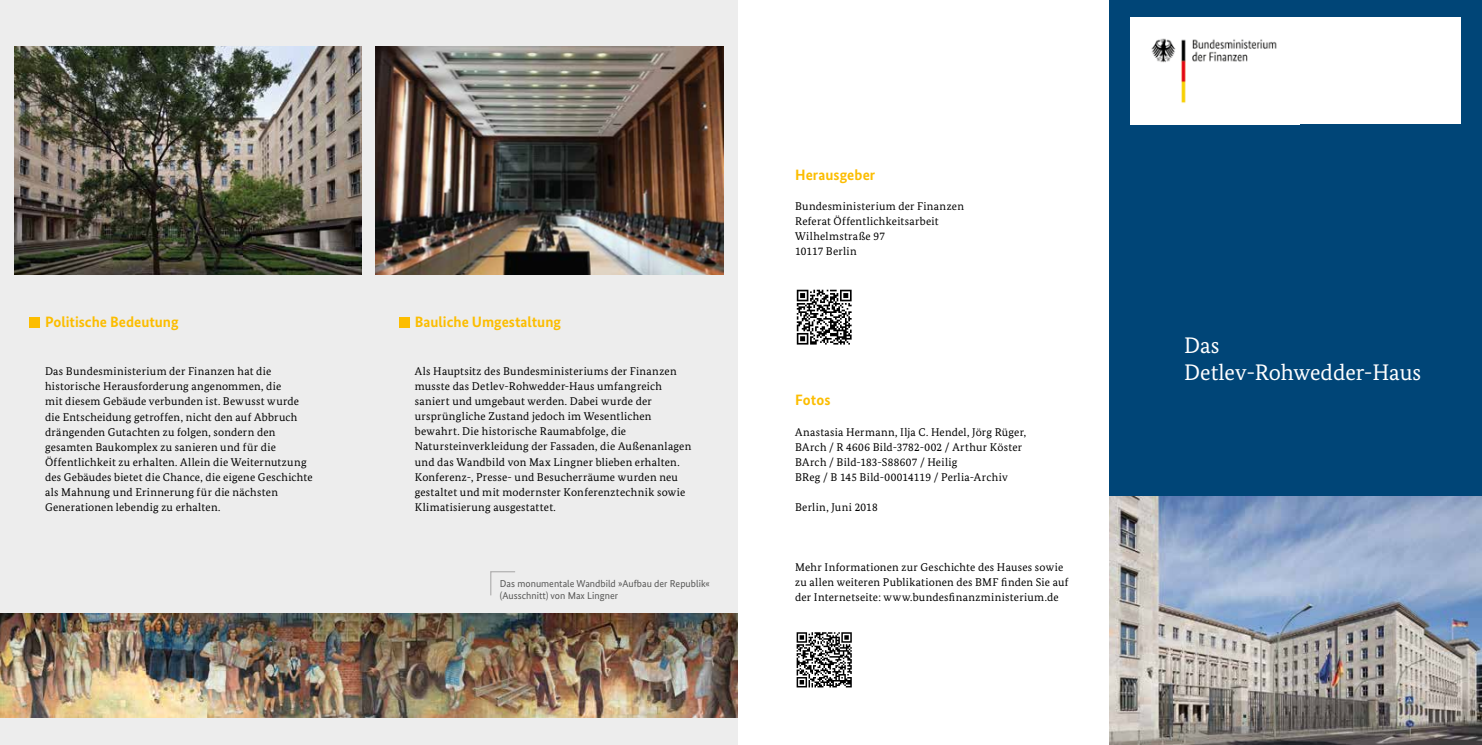
<style>
.page{position:relative;width:1482px;height:745px;background:#fff}
.page>*{position:absolute;margin:0;border:0;box-sizing:border-box;transform-origin:0 0}
.t1{font:22.5px/27px "Bundes Serif";color:#fff}
.t2{font:700 15px "Bundes Sans";color:#fcbd00}
.t3{font:11.25px/15px "Bundes Serif";letter-spacing:.02em;color:#000}
.t4{font:10px/12px "Bundes Sans";color:#575756}
</style>
<div class="page">
<div style="left:0;top:0;width:737px;height:744px;background:#ededed"></div>
<div style="left:1109px;top:0;width:372px;height:744px;background:#004577"></div>
<div style="left:1130px;top:18px;width:330px;height:106px;background:#fff"></div>
<img style="left:1151px;top:38px;width:126px;height:65px">
<img style="left:376px;top:46px;width:347px;height:228px">
<svg style="left:490px;top:571px;width:25px;height:25px"></svg>
<img style="left:14px;top:46px;width:347px;height:228px">
<img style="left:0;top:613px;width:737px;height:103px">
<img style="left:1109px;top:496px;width:372px;height:248px">
<div style="left:399px;top:317px;width:10px;height:10px;background:#fcbd00"></div>
<div style="left:29px;top:317px;width:11px;height:10px;background:#fcbd00"></div>
<svg style="left:796px;top:632px;width:56px;height:56px"></svg>
<svg style="left:796px;top:632px;width:55px;height:55px"></svg>
<svg style="left:796px;top:289px;width:56px;height:56px"></svg>
<svg style="left:796px;top:289px;width:55px;height:55px"></svg>
<h2 class="t2" style="left:45px;top:313px;width:135px">Politische Bedeutung</h2>
<h2 class="t2" style="left:415px;top:313px;width:148px">Bauliche Umgestaltung</h2>
<p class="t3" style="left:45px;top:364px;width:269px">Das Bundesministerium der Finanzen hat die historische Herausforderung angenommen, die<br>mit diesem Gebäude verbunden ist. Bewusst wurde die Entscheidung getroffen, nicht den auf Abbruch drängenden Gutachten zu folgen, sondern den gesamten Baukomplex zu sanieren und für die Öffentlichkeit zu erhalten. Allein die Weiternutzung des Gebäudes bietet die Chance, die eigene Geschichte als Mahnung und Erinnerung für die nächsten Generationen lebendig zu erhalten.</p>
<p class="t3" style="left:415px;top:363px;width:278px">Als Hauptsitz des Bundesministeriums der Finanzen musste das Detlev-Rohwedder-Haus umfangreich saniert und umgebaut werden. Dabei wurde der ursprüngliche Zustand jedoch im Wesentlichen bewahrt. Die historische Raumabfolge, die Natursteinverkleidung der Fassaden, die Außenanlagen und das Wandbild von Max Lingner blieben erhalten.<br>Konferenz-, Presse- und Besucherräume wurden neu gestaltet und mit modernster Konferenztechnik sowie Klimatisierung ausgestattet.</p>
<p class="t4" style="left:500px;top:577px;width:211px">Das monumentale Wandbild »Aufbau der Republik« (Ausschnitt) von Max Lingner</p>
<h2 class="t2" style="left:795px;top:166px;width:82px">Herausgeber</h2>
<p class="t3" style="left:795px;top:199px;width:170px">Bundesministerium der Finanzen<br>Referat Öffentlichkeitsarbeit<br>Wilhelmstraße 97<br>10117 Berlin</p>
<h2 class="t2" style="left:795px;top:391px;width:37px">Fotos</h2>
<p class="t3" style="left:795px;top:424px;width:233px">Anastasia Hermann, Ilja C. Hendel, Jörg Rüger, BArch / R 4606 Bild-3782-002 / Arthur Köster BArch / Bild-183-S88607 / Heilig<br>BReg / B 145 Bild-00014119 / Perlia-Archiv</p>
<p class="t3" style="left:795px;top:499px;width:84px">Berlin, Juni 2018</p>
<p class="t3" style="left:795px;top:559px;width:275px">Mehr Informationen zur Geschichte des Hauses sowie zu allen weiteren Publikationen des BMF finden Sie auf der Internetseite: www.bundesfinanzministerium.de</p>
<h1 class="t1" style="left:1183px;top:331px;width:238px">Das<br>Detlev-Rohwedder-Haus</h1>
</div>
